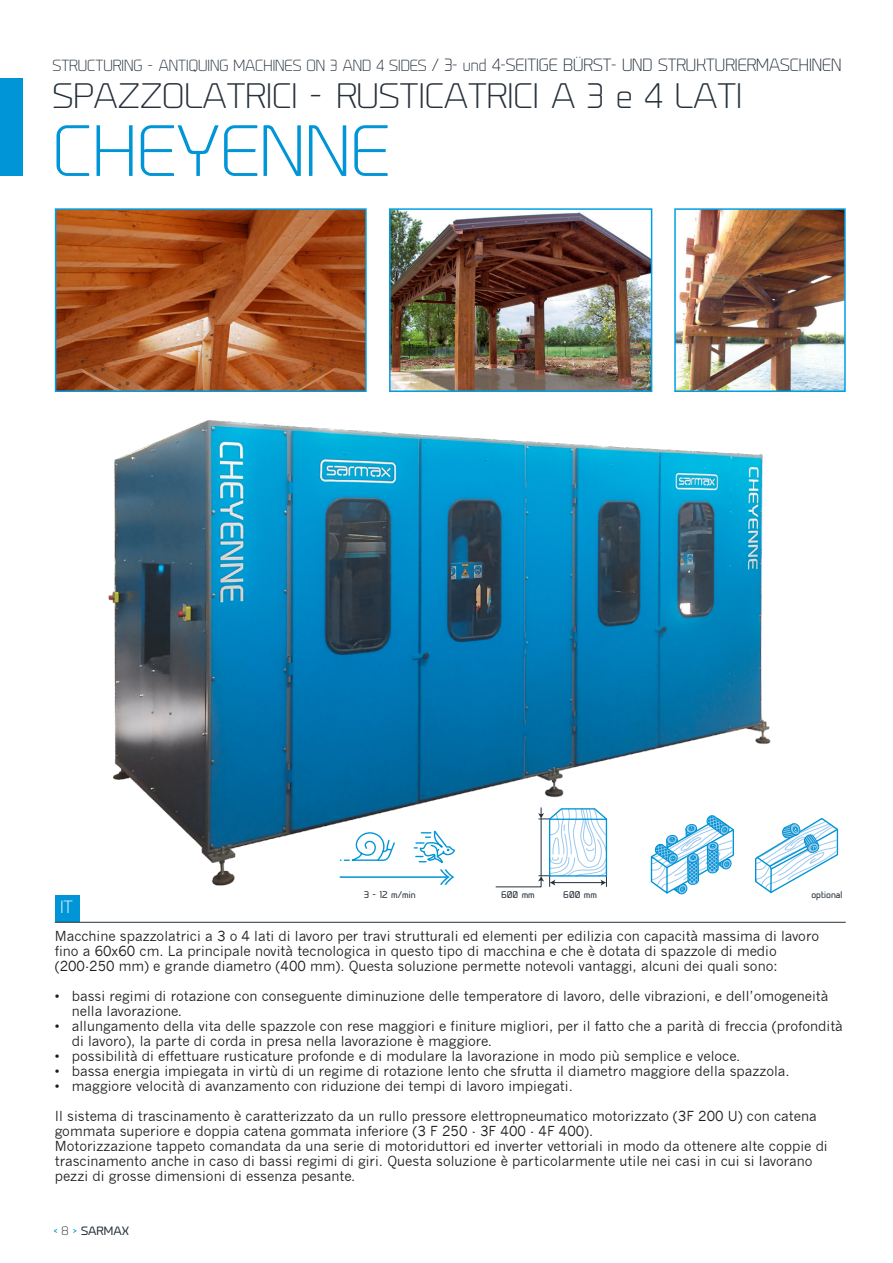
<style>
.page{position:relative;width:893px;height:1263px;background:#fff}
.page>*{position:absolute;margin:0;border:0;box-sizing:border-box;transform-origin:0 0}
.t1{font:300 67.5px "Prime";color:#0095d6}
.t2{font:300 33px "Prime";color:#25303b}
.t3{font:300 16.5px "Prime";color:#25303b;scale:.93 1}
.t4{font:300 16.5px "Prime";color:#fff}
.t5{font:13.5px/15px "News Gothic";color:#1d1d1b}
.t6{font:11.25px "Prime";color:#25303b}
.t7{font:9px "Prime";color:#25303b}
.s1{font-size:15px}
.s2{color:#0095d6}
.s3{font-weight:300}
</style>
<div class="page">
<img style="left:108px;top:383px;width:663px;height:505px">
<div style="left:55px;top:895px;width:24px;height:27px;background:#0095d6"></div>
<hr style="left:55px;top:922px;width:791px;height:1px;background:#25303b">
<div style="left:0;top:78px;width:23px;height:97px;background:#0095d6"></div>
<svg style="left:495px;top:807px;width:113px;height:80px"></svg>
<div style="left:549px;top:818px;width:58px;height:58px;border:1px solid #0095d6"></div>
<svg style="left:651px;top:814px;width:84px;height:81px"></svg>
<svg style="left:340px;top:831px;width:56px;height:30px"></svg>
<hr style="left:340px;top:876px;width:108px;height:2px;background:#0095d6">
<svg style="left:414px;top:831px;width:41px;height:54px"></svg>
<img style="left:58px;top:211px;width:306px;height:178px">
<div style="left:55px;top:208px;width:312px;height:184px;border:2px solid #009fe3"></div>
<img style="left:677px;top:211px;width:166px;height:178px">
<div style="left:674px;top:208px;width:172px;height:184px;border:2px solid #009fe3"></div>
<img style="left:392px;top:211px;width:257px;height:178px">
<div style="left:389px;top:208px;width:263px;height:184px;border:2px solid #009fe3"></div>
<svg style="left:755px;top:818px;width:83px;height:76px"></svg>
<p class="t3" style="left:52px;top:56px;width:850px"><span class="s1">STRUCTURING – ANTIQUING MACHINES ON 3 AND 4 SIDES</span> / 3- und 4-SEITIGE BÜRST- UND STRUKTURIERMASCHINEN</p>
<h2 class="t2" style="left:52px;top:78px;width:691px">SPAZZOLATRICI – RUSTICATRICI A 3 e 4 LATI</h2>
<h1 class="t1" style="left:52px;top:113px;width:339px">CHEYENNE</h1>
<p class="t7" style="left:364px;top:889px;width:53px">3 - 12 m/min</p>
<p class="t7" style="left:501px;top:889px;width:35px">600 mm</p>
<p class="t7" style="left:563px;top:889px;width:35px">600 mm</p>
<p class="t7" style="left:811px;top:890px;width:33px">optional</p>
<p class="t4" style="left:61px;top:897px;width:14px">IT</p>
<p class="t5" style="left:55px;top:929px;width:766px">Macchine spazzolatrici a 3 o 4 lati di lavoro per travi strutturali ed elementi per edilizia con capacità massima di lavoro fino a 60x60 cm. La principale novità tecnologica in questo tipo di macchina e che è dotata di spazzole di medio (200-250 mm) e grande diametro (400 mm). Questa soluzione permette notevoli vantaggi, alcuni dei quali sono:</p>
<p class="t5" style="left:72px;top:989px;width:758px;text-indent:-17px">• bassi regimi di rotazione con conseguente diminuzione delle temperatore di lavoro, delle vibrazioni, e dell’omogeneità nella lavorazione.</p>
<p class="t5" style="left:72px;top:1019px;width:773px;text-indent:-17px">• allungamento della vita delle spazzole con rese maggiori e finiture migliori, per il fatto che a parità di freccia (profondità di lavoro), la parte di corda in presa nella lavorazione è maggiore.</p>
<p class="t5" style="left:55px;top:1049px;width:687px">• possibilità di effettuare rusticature profonde e di modulare la lavorazione in modo più semplice e veloce.</p>
<p class="t5" style="left:55px;top:1064px;width:736px">• bassa energia impiegata in virtù di un regime di rotazione lento che sfrutta il diametro maggiore della spazzola.</p>
<p class="t5" style="left:55px;top:1079px;width:520px">• maggiore velocità di avanzamento con riduzione dei tempi di lavoro impiegati.</p>
<p class="t5" style="left:55px;top:1109px;width:774px">Il sistema di trascinamento è caratterizzato da un rullo pressore elettropneumatico motorizzato (3F 200 U) con catena gommata superiore e doppia catena gommata inferiore (3 F 250 - 3F 400 - 4F 400).<br>Motorizzazione tappeto comandata da una serie di motoriduttori ed inverter vettoriali in modo da ottenere alte coppie di trascinamento anche in caso di bassi regimi di giri. Questa soluzione è particolarmente utile nei casi in cui si lavorano pezzi di grosse dimensioni di essenza pesante.</p>
<p class="t6" style="left:54px;top:1224px;width:77px"><span class="s2">&lt;</span> <span class="s3">8</span> <span class="s2">&gt;</span> SARMAX</p>
</div>
